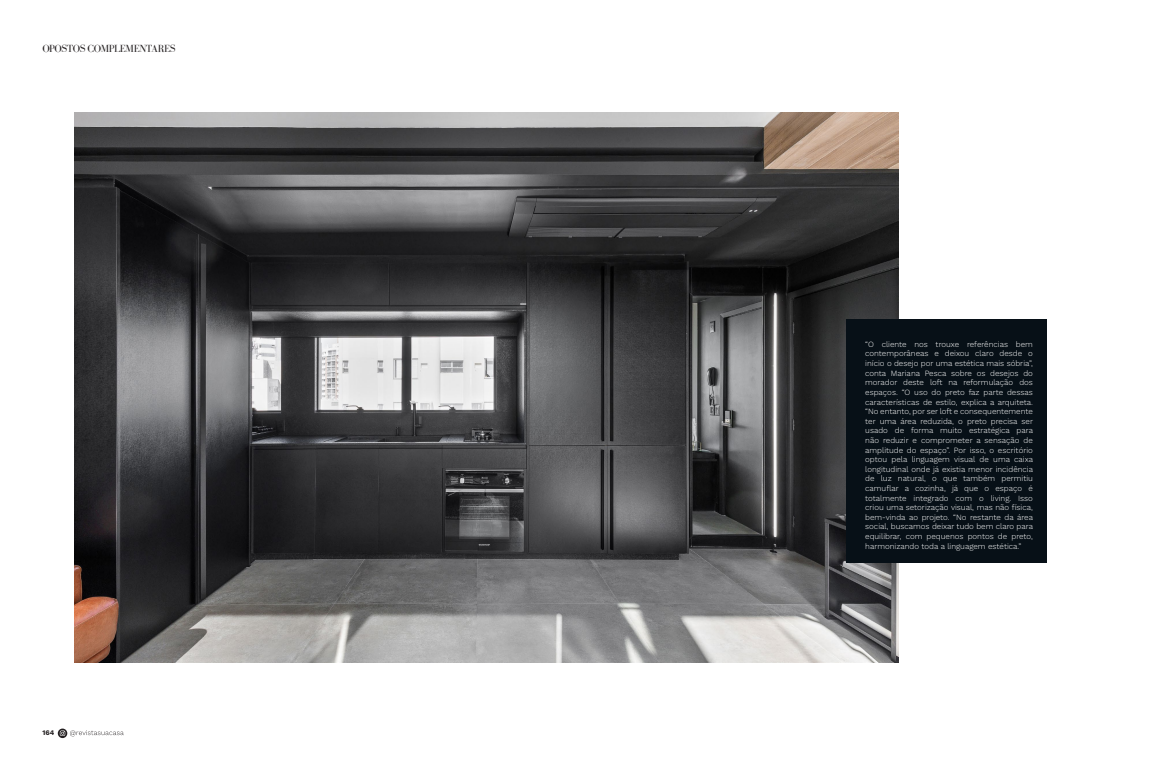
<style>
.page{position:relative;width:1163px;height:772px;background:#fff}
.page>*{position:absolute;margin:0;border:0;box-sizing:border-box;transform-origin:0 0}
.t1{font:10.6px "Bodoni FLF";letter-spacing:-.04em;color:#231f20}
.numeração__acontece{font:300 8px/9.6px "Work Sans";color:#fff;text-align:justify}
.t2{font:700 7px "Work Sans";color:#231f20}
</style>
<div class="page">
<svg style="left:58px;top:728px;width:66px;height:9px"></svg>
<img style="left:74px;top:112px;width:824px;height:550px">
<div style="left:846px;top:320px;width:200px;height:242px;background:#071017"></div>
<p class="t1" style="left:43px;top:43px;width:134px">OPOSTOS COMPLEMENTARES</p>
<p class="t2" style="left:43px;top:726px;width:13px">164</p>
<p class="numeração__acontece" style="left:865px;top:339px;width:169px">“O cliente nos trouxe referências bem contemporâneas e deixou claro desde o início o desejo por uma estética mais sóbria”, conta Mariana Pesca sobre os desejos do morador deste loft na reformulação dos espaços. “O uso do preto faz parte dessas características de estilo, explica a arquiteta. “No entanto, por ser loft e consequentemente ter uma área reduzida, o preto precisa ser usado de forma muito estratégica para não reduzir e comprometer a sensação de amplitude do espaço”. Por isso, o escritório optou pela linguagem visual de uma caixa longitudinal onde já existia menor incidência de luz natural, o que também permitiu camuflar a cozinha, já que o espaço é totalmente integrado com o living. Isso criou uma setorização visual, mas não física, bem-vinda ao projeto. “No restante da área social, buscamos deixar tudo bem claro para equilibrar, com pequenos pontos de preto, harmonizando toda a linguagem estética.”</p>
</div>
